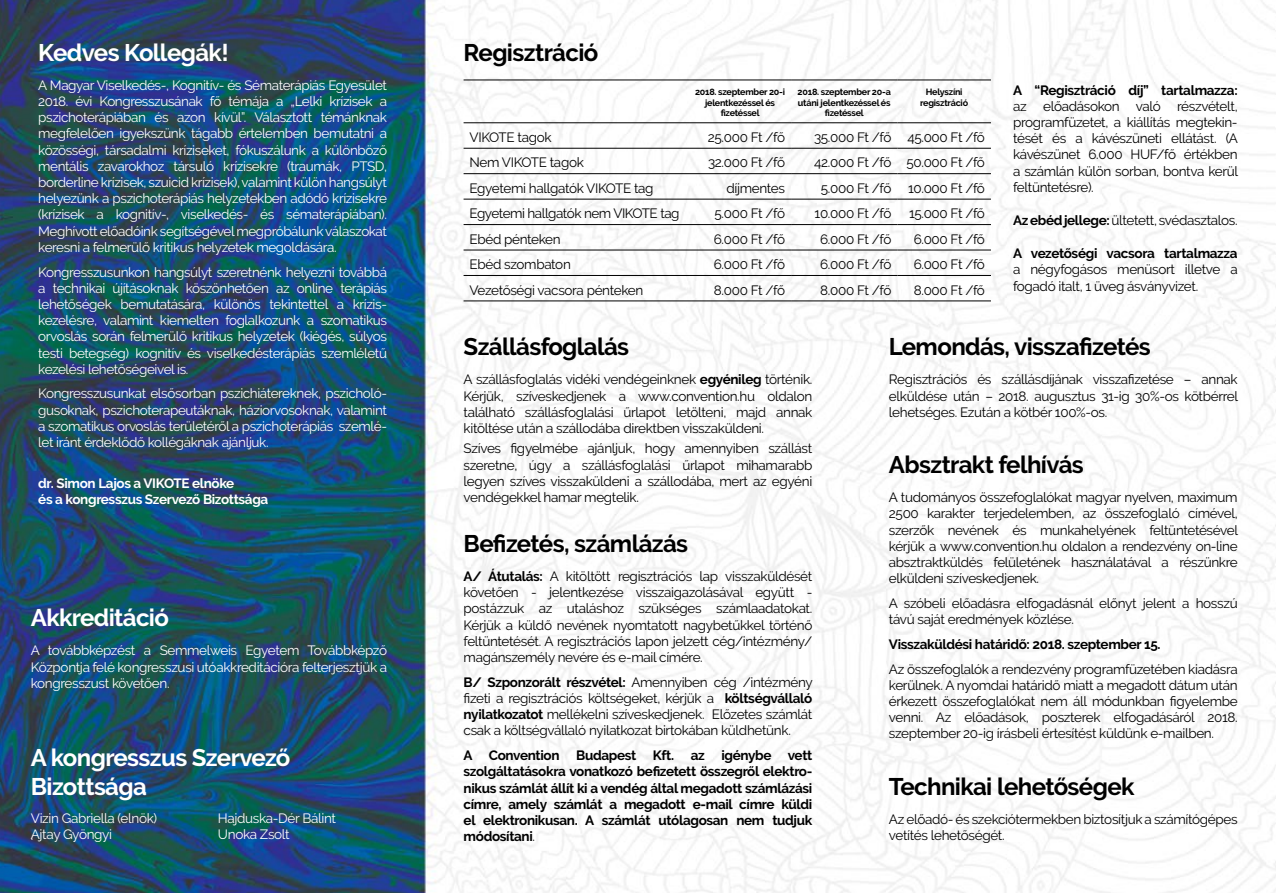
<style>
.page{position:relative;width:1276px;height:893px;background:#fff}
.page>*{position:absolute;margin:0;border:0;box-sizing:border-box;transform-origin:0 0}
.t1{font:700 24px "Raleway";letter-spacing:-.025em;color:#000}
.t2{font:700 24px/28.8px "Raleway";letter-spacing:-.025em;color:#fff}
.t3{font:13.5px/16.2px "Raleway";letter-spacing:-.025em;color:#000;text-align:justify}
.t4{font:13.5px/16.2px "Raleway";letter-spacing:-.03em;color:#fff;text-align:justify}
.t5{font:700 13.5px/16.2px "Raleway";letter-spacing:-.025em;color:#000;text-align:justify}
.t6{font:700 13.5px/16.2px "Raleway";letter-spacing:-.025em;color:#fff}
.t7{font:700 9px/10.8px "Raleway";letter-spacing:-.025em;color:#000;text-align:center}
.s1{font-weight:700}
.s2{font-weight:400}
</style>
<div class="page">
<img style="left:0;top:0;width:1276px;height:893px">
<hr style="left:463px;top:80px;width:226px;height:1px;background:#000">
<hr style="left:689px;top:80px;width:102px;height:1px;background:#000">
<hr style="left:791px;top:80px;width:106px;height:1px;background:#000">
<hr style="left:897px;top:80px;width:94px;height:1px;background:#000">
<hr style="left:463px;top:122px;width:226px;height:1px;background:#000">
<hr style="left:689px;top:122px;width:102px;height:1px;background:#000">
<hr style="left:791px;top:122px;width:106px;height:1px;background:#000">
<hr style="left:897px;top:122px;width:94px;height:1px;background:#000">
<hr style="left:463px;top:148px;width:226px;height:1px;background:#000">
<hr style="left:689px;top:148px;width:102px;height:1px;background:#000">
<hr style="left:791px;top:148px;width:106px;height:1px;background:#000">
<hr style="left:897px;top:148px;width:94px;height:1px;background:#000">
<hr style="left:463px;top:173px;width:226px;height:1px;background:#000">
<hr style="left:689px;top:173px;width:102px;height:1px;background:#000">
<hr style="left:791px;top:173px;width:106px;height:1px;background:#000">
<hr style="left:897px;top:173px;width:94px;height:1px;background:#000">
<hr style="left:463px;top:199px;width:226px;height:1px;background:#000">
<hr style="left:689px;top:199px;width:102px;height:1px;background:#000">
<hr style="left:791px;top:199px;width:106px;height:1px;background:#000">
<hr style="left:897px;top:199px;width:94px;height:1px;background:#000">
<hr style="left:463px;top:224px;width:226px;height:1px;background:#000">
<hr style="left:689px;top:224px;width:102px;height:1px;background:#000">
<hr style="left:791px;top:224px;width:106px;height:1px;background:#000">
<hr style="left:897px;top:224px;width:94px;height:1px;background:#000">
<hr style="left:463px;top:250px;width:226px;height:1px;background:#000">
<hr style="left:689px;top:250px;width:102px;height:1px;background:#000">
<hr style="left:791px;top:250px;width:106px;height:1px;background:#000">
<hr style="left:897px;top:250px;width:94px;height:1px;background:#000">
<hr style="left:463px;top:275px;width:226px;height:1px;background:#000">
<hr style="left:689px;top:275px;width:102px;height:1px;background:#000">
<hr style="left:791px;top:275px;width:106px;height:1px;background:#000">
<hr style="left:897px;top:275px;width:94px;height:1px;background:#000">
<hr style="left:463px;top:301px;width:226px;height:1px;background:#000">
<hr style="left:689px;top:301px;width:102px;height:1px;background:#000">
<hr style="left:791px;top:301px;width:106px;height:1px;background:#000">
<hr style="left:897px;top:301px;width:94px;height:1px;background:#000">
<h1 class="t2" style="left:38px;top:38px;width:192px">Kedves Kollegák!</h1>
<p class="t4" style="left:38px;top:77px;width:350px">A Magyar Viselkedés-, Kognitív- és Sématerápiás Egyesület 2018. évi Kongresszusának fő témája a „Lelki krízisek a pszichoterápiában és azon kívül”. Választott témánknak megfelelően igyekszünk tágabb értelemben bemutatni a közösségi, társadalmi kríziseket, fókuszálunk a különböző mentális zavarokhoz társuló krízisekre (traumák, PTSD, borderline krízisek, szuicid krízisek), valamint külön hangsúlyt helyezünk a pszichoterápiás helyzetekben adódó krízisekre (krízisek a kognitív-, viselkedés- és sématerápiában).<br>Meghívott előadóink segítségével megpróbálunk válaszokat keresni a felmerülő kritikus helyzetek megoldására.</p>
<p class="t4" style="left:38px;top:264px;width:350px">Kongresszusunkon hangsúlyt szeretnénk helyezni továbbá a technikai újításoknak köszönhetően az online terápiás lehetőségek bemutatására, különös tekintettel a krízis&shy;kezelésre, valamint kiemelten foglalkozunk a szomatikus orvoslás során felmerülő kritikus helyzetek (kiégés, súlyos testi betegség) kognitív és viselkedésterápiás szemléletű kezelési lehetőségeivel is.</p>
<p class="t4" style="left:38px;top:386px;width:350px">Kongresszusunkat elsősorban pszichiátereknek, pszicholó&shy;gusoknak, pszichoterapeutáknak, háziorvosoknak, valamint a szomatikus orvoslás területéről a pszichoterápiás szemlé&shy;let iránt érdeklődő kollégáknak ajánljuk.</p>
<p class="t6" style="left:38px;top:475px;width:231px">dr. Simon Lajos a VIKOTE elnöke<br>és a kongresszus Szervező Bizottsága</p>
<h1 class="t2" style="left:31px;top:604px;width:140px">Akkreditáció</h1>
<p class="t4" style="left:31px;top:642px;width:358px">A továbbképzést a Semmelweis Egyetem Továbbképző Központja felé kongresszusi utóakkreditációra felterjesztjük a kongresszust követően.</p>
<h1 class="t2" style="left:31px;top:743px;width:261px">A kongresszus Szervező<br>Bizottsága</h1>
<p class="t4" style="left:31px;top:827px;width:4px">.</p>
<p class="t4" style="left:31px;top:810px;width:128px">Vizin Gabriella (elnök)<br>Ajtay Gyöngyi</p>
<p class="t4" style="left:218px;top:810px;width:120px">Hajduska-Dér Bálint<br>Unoka Zsolt</p>
<h1 class="t1" style="left:463px;top:39px;width:136px">Regisztráció</h1>
<p class="t7" style="left:695px;top:86px;width:92px">2018. szeptember 20-i jelentkezéssel és fizetéssel</p>
<p class="t7" style="left:797px;top:86px;width:95px">2018. szeptember 20-a utáni jelentkezéssel és fizetéssel</p>
<p class="t7" style="left:920px;top:86px;width:49px">Helyszíni regisztráció</p>
<p class="t3" style="left:469px;top:129px;width:83px">VIKOTE tagok</p>
<p class="t3" style="left:708px;top:129px;width:79px">25.000 Ft /fő</p>
<p class="t3" style="left:814px;top:129px;width:172px">35.000 Ft /fő 45.000 Ft /fő</p>
<p class="t3" style="left:469px;top:154px;width:116px">Nem VIKOTE tagok</p>
<p class="t3" style="left:708px;top:154px;width:79px">32.000 Ft /fő</p>
<p class="t3" style="left:814px;top:154px;width:172px">42.000 Ft /fő 50.000 Ft /fő</p>
<p class="t3" style="left:469px;top:180px;width:186px">Egyetemi hallgatók VIKOTE tag</p>
<p class="t3" style="left:726px;top:180px;width:60px">díjmentes</p>
<p class="t3" style="left:821px;top:180px;width:166px">5.000 Ft /fő 10.000 Ft /fő</p>
<p class="t3" style="left:469px;top:205px;width:212px">Egyetemi hallgatók nem VIKOTE tag</p>
<p class="t3" style="left:714px;top:205px;width:72px">5.000 Ft /fő</p>
<p class="t3" style="left:814px;top:205px;width:78px">10.000 Ft /fő</p>
<p class="t3" style="left:909px;top:205px;width:77px">15.000 Ft /fő</p>
<p class="t3" style="left:469px;top:231px;width:93px">Ebéd pénteken</p>
<p class="t3" style="left:714px;top:231px;width:73px">6.000 Ft /fő</p>
<p class="t3" style="left:820px;top:231px;width:73px">6.000 Ft /fő</p>
<p class="t3" style="left:913px;top:231px;width:73px">6.000 Ft /fő</p>
<p class="t3" style="left:469px;top:256px;width:103px">Ebéd szombaton</p>
<p class="t3" style="left:714px;top:256px;width:73px">6.000 Ft /fő</p>
<p class="t3" style="left:820px;top:256px;width:73px">6.000 Ft /fő</p>
<p class="t3" style="left:913px;top:256px;width:73px">6.000 Ft /fő</p>
<p class="t3" style="left:469px;top:282px;width:175px">Vezetőségi vacsora pénteken</p>
<p class="t3" style="left:714px;top:282px;width:73px">8.000 Ft /fő</p>
<p class="t3" style="left:820px;top:282px;width:73px">8.000 Ft /fő</p>
<p class="t3" style="left:914px;top:282px;width:73px">8.000 Ft /fő</p>
<p class="t5" style="left:1013px;top:82px;width:226px">A “Regisztráció díj” tartalmazza:</p>
<p class="t3" style="left:1013px;top:98px;width:226px">az előadásokon való részvételt, programfüzetet, a kiállítás megtekin&shy;tését és a kávészüneti ellátást. (A kávészünet 6.000 HUF/fő értékben a számlán külön sorban, bontva kerül feltüntetésre).</p>
<p class="t3" style="left:1013px;top:212px;width:226px"><span class="s1">Az ebéd jellege:</span> ültetett, svédasztalos.</p>
<p class="t5" style="left:1013px;top:245px;width:226px">A vezetőségi vacsora tartalmazza</p>
<p class="t3" style="left:1013px;top:261px;width:226px">a négyfogásos menüsort illetve a fogadó italt, 1 üveg ásványvizet.</p>
<h1 class="t1" style="left:463px;top:333px;width:167px">Szállásfoglalás</h1>
<p class="t3" style="left:463px;top:371px;width:350px">A szállásfoglalás vidéki vendégeinknek <span class="s1">egyénileg</span> történik.<br>Kérjük, szíveskedjenek a www.convention.hu oldalon található szállásfoglalási űrlapot letölteni, majd annak kitöltése után a szállodába direktben visszaküldeni.</p>
<p class="t3" style="left:463px;top:441px;width:350px">Szíves figyelmébe ajánljuk, hogy amennyiben szállást szeretne, úgy a szállásfoglalási űrlapot mihamarabb legyen szíves visszaküldeni a szállodába, mert az egyéni vendégekkel hamar megtelik.</p>
<h1 class="t1" style="left:463px;top:530px;width:226px">Befizetés, számlázás</h1>
<p class="t3" style="left:463px;top:568px;width:350px"><span class="s1">A/ Átutalás:</span> A kitöltött regisztrációs lap visszaküldését követően - jelentkezése visszaigazolásával együtt - postázzuk az utaláshoz szükséges számlaadatokat.<br>Kérjük a küldő nevének nyomtatott nagybetűkkel történő feltüntetését. A regisztrációs lapon jelzett cég/intézmény/ magánszemély nevére és e-mail címére.</p>
<p class="t3" style="left:463px;top:674px;width:351px"><span class="s1">B/ Szponzorált részvétel:</span> Amennyiben cég /intézmény fizeti a regisztrációs költségeket, kérjük a <span class="s1">költségvállaló nyilatkozatot</span> mellékelni szíveskedjenek. Előzetes számlát csak a költségvállaló nyilatkozat birtokában küldhetünk.</p>
<p class="t5" style="left:463px;top:747px;width:350px">A Convention Budapest Kft. az igénybe vett szolgáltatásokra vonatkozó befizetett összegről elektro&shy;nikus számlát állít ki a vendég által megadott számlázási címre, amely számlát a megadott e-mail címre küldi el elektronikusan. A számlát utólagosan nem tudjuk módosítani<span class="s2">.</span></p>
<h1 class="t1" style="left:889px;top:333px;width:263px">Lemondás, visszafizetés</h1>
<p class="t3" style="left:889px;top:371px;width:351px">Regisztrációs és szállásdíjának visszafizetése – annak elküldése után – 2018. augusztus 31-ig 30%-os kötbérrel lehetséges. Ezután a kötbér 100%-os.</p>
<h1 class="t1" style="left:889px;top:451px;width:196px">Absztrakt felhívás</h1>
<p class="t3" style="left:889px;top:489px;width:351px">A tudományos összefoglalókat magyar nyelven, maximum 2500 karakter terjedelemben, az összefoglaló címével, szerzők nevének és munkahelyének feltüntetésével kérjük a www.convention.hu oldalon a rendezvény on-line absztraktküldés felületének használatával a részünkre elküldeni szíveskedjenek.</p>
<p class="t3" style="left:889px;top:595px;width:350px">A szóbeli előadásra elfogadásnál előnyt jelent a hosszú távú saját eredmények közlése.</p>
<p class="t5" style="left:889px;top:636px;width:273px">Visszaküldési határidő: 2018. szeptember 15.</p>
<p class="t3" style="left:889px;top:661px;width:350px">Az összefoglalók a rendezvény programfüzetében kiadásra kerülnek. A nyomdai határidő miatt a megadott dátum után érkezett összefoglalókat nem áll módunkban figyelembe venni. Az előadások, poszterek elfogadásáról 2018. szeptember 20-ig írásbeli értesítést küldünk e-mailben.</p>
<h1 class="t1" style="left:889px;top:773px;width:247px">Technikai lehetőségek</h1>
<p class="t3" style="left:889px;top:811px;width:350px">Az előadó- és szekciótermekben biztosítjuk a számítógépes vetítés lehetőségét.</p>
</div>
